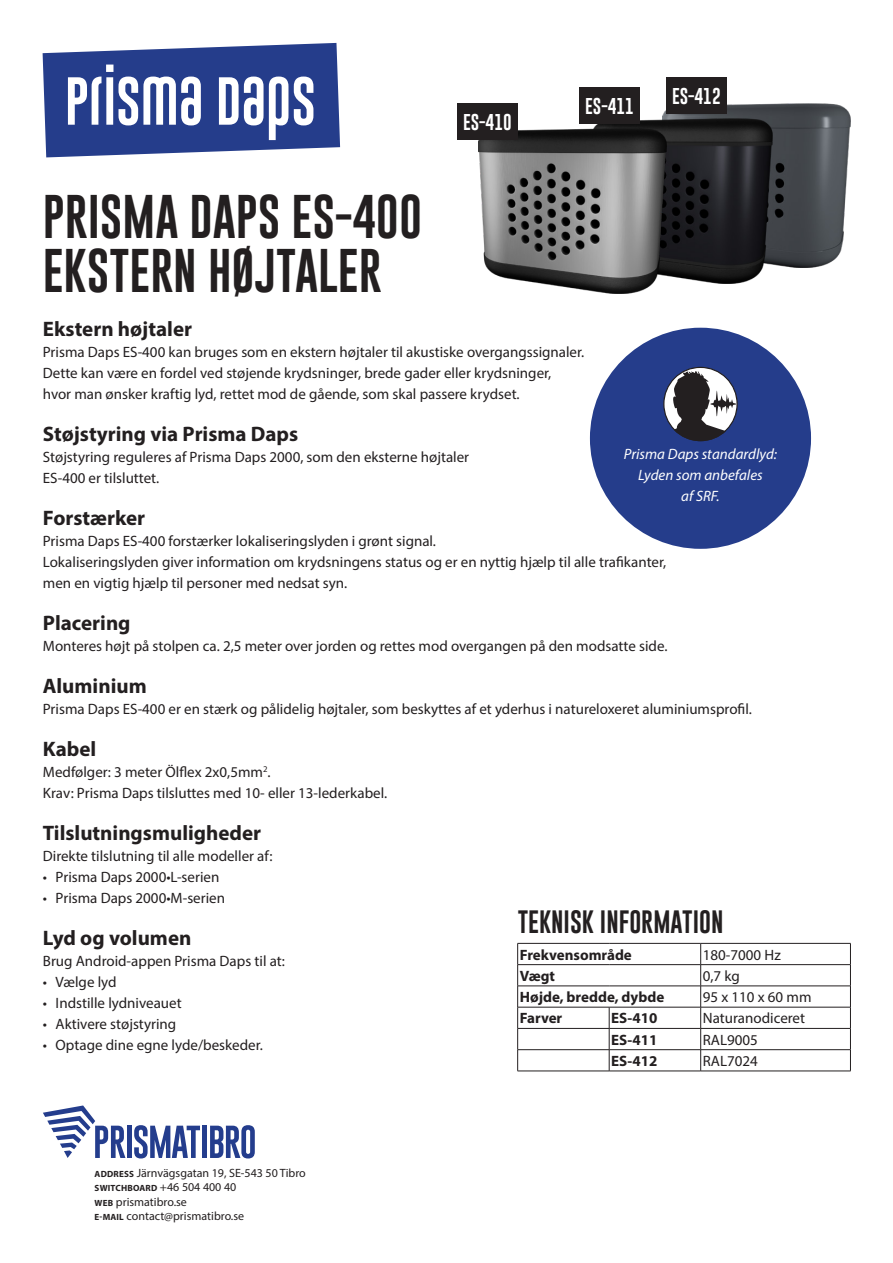
<style>
.page{position:relative;width:893px;height:1263px;background:#fff}
.page>*{position:absolute;margin:0;border:0;box-sizing:border-box;transform-origin:0 0}
.t1{font:45px "Gobold Uplow";color:#231f20}
.t2{font:23.55px "Gobold Uplow";color:#231f20}
.t3{font:700 21px "Myriad Pro";color:#231f20}
.t4{font:16.65px "Gobold Uplow";color:#fff}
.t5{font:15px "Myriad Pro";color:#231f20}
.t6{font:700 15px "Myriad Pro";color:#231f20}
.t7{font:italic 15px "Myriad Pro";color:#fff}
.t8{font:12px/14.4px "Myriad Pro";color:#231f20}
.t9{font:700 9px "Myriad Pro";letter-spacing:.02em;color:#231f20}
.s1{font-weight:700;font-size:9px}
.s2{font-weight:400;font-size:12px}
</style>
<div class="page">
<div style="left:590px;top:328px;width:221px;height:221px;background:#253d8b;border-radius:50%"></div>
<svg style="left:663px;top:367px;width:75px;height:74px"></svg>
<svg style="left:43px;top:43px;width:297px;height:114px"></svg>
<svg style="left:43px;top:1105px;width:82px;height:53px"></svg>
<div style="left:127px;top:1126px;width:5px;height:32px;background:#243d8d"></div>
<svg style="left:134px;top:1125px;width:66px;height:33px"></svg>
<div style="left:202px;top:1126px;width:5px;height:32px;background:#243d8d"></div>
<svg style="left:210px;top:1125px;width:45px;height:33px"></svg>
<img style="left:663px;top:103px;width:187px;height:165px">
<img style="left:593px;top:118px;width:179px;height:165px">
<img style="left:479px;top:129px;width:187px;height:164px">
<div style="left:457px;top:103px;width:61px;height:37px;background:#231f20"></div>
<div style="left:579px;top:87px;width:61px;height:37px;background:#231f20"></div>
<div style="left:666px;top:77px;width:61px;height:37px;background:#231f20"></div>
<hr style="left:517px;top:943px;width:92px;height:1px;background:#231f20">
<hr style="left:609px;top:943px;width:92px;height:1px;background:#231f20">
<hr style="left:701px;top:943px;width:150px;height:1px;background:#231f20">
<hr style="left:517px;top:964px;width:92px;height:1px;background:#231f20">
<hr style="left:609px;top:964px;width:92px;height:1px;background:#231f20">
<hr style="left:701px;top:964px;width:150px;height:1px;background:#231f20">
<hr style="left:517px;top:986px;width:92px;height:1px;background:#231f20">
<hr style="left:609px;top:986px;width:92px;height:1px;background:#231f20">
<hr style="left:701px;top:986px;width:150px;height:1px;background:#231f20">
<hr style="left:517px;top:1007px;width:92px;height:1px;background:#231f20">
<hr style="left:609px;top:1007px;width:92px;height:1px;background:#231f20">
<hr style="left:701px;top:1007px;width:150px;height:1px;background:#231f20">
<hr style="left:517px;top:1028px;width:92px;height:1px;background:#231f20">
<hr style="left:609px;top:1028px;width:92px;height:1px;background:#231f20">
<hr style="left:701px;top:1028px;width:150px;height:1px;background:#231f20">
<hr style="left:517px;top:1049px;width:92px;height:1px;background:#231f20">
<hr style="left:609px;top:1049px;width:92px;height:1px;background:#231f20">
<svg style="left:609px;top:1007px;width:1px;height:64px"></svg>
<hr style="left:701px;top:1049px;width:150px;height:1px;background:#231f20">
<svg style="left:700px;top:943px;width:1px;height:128px"></svg>
<svg style="left:850px;top:943px;width:1px;height:128px"></svg>
<hr style="left:517px;top:1071px;width:92px;height:1px;background:#231f20">
<hr style="left:609px;top:1071px;width:92px;height:1px;background:#231f20">
<hr style="left:701px;top:1071px;width:150px;height:1px;background:#231f20">
<svg style="left:517px;top:943px;width:1px;height:128px"></svg>
<p class="t1" style="left:43px;top:181px;width:381px">PRISMA DAPS ES-400</p>
<p class="t1" style="left:43px;top:235px;width:340px">EKSTERN HØJTALER</p>
<p class="t4" style="left:463px;top:109px;width:50px">ES-410</p>
<p class="t4" style="left:585px;top:93px;width:50px">ES-411</p>
<p class="t4" style="left:672px;top:83px;width:50px">ES-412</p>
<p class="t3" style="left:43px;top:315px;width:151px">Ekstern højtaler</p>
<p class="t5" style="left:43px;top:343px;width:543px">Prisma Daps ES-400 kan bruges som en ekstern højtaler til akustiske overgangssignaler.</p>
<p class="t5" style="left:43px;top:364px;width:510px">Dette kan være en fordel ved støjende krydsninger, brede gader eller krydsninger,</p>
<p class="t5" style="left:43px;top:385px;width:478px">hvor man ønsker kraftig lyd, rettet mod de gående, som skal passere krydset.</p>
<p class="t3" style="left:43px;top:420px;width:257px">Støjstyring via Prisma Daps</p>
<p class="t5" style="left:43px;top:448px;width:428px">Støjstyring reguleres af Prisma Daps 2000, som den eksterne højtaler</p>
<p class="t5" style="left:43px;top:469px;width:118px">ES-400 er tilsluttet.</p>
<p class="t3" style="left:43px;top:504px;width:104px">Forstærker</p>
<p class="t5" style="left:43px;top:532px;width:395px">Prisma Daps ES-400 forstærker lokaliseringslyden i grønt signal.</p>
<p class="t5" style="left:43px;top:553px;width:625px">Lokaliseringslyden giver information om krydsningens status og er en nyttig hjælp til alle trafikanter,</p>
<p class="t5" style="left:43px;top:574px;width:306px">men en vigtig hjælp til personer med nedsat syn.</p>
<p class="t3" style="left:43px;top:609px;width:89px">Placering</p>
<p class="t5" style="left:43px;top:637px;width:626px">Monteres højt på stolpen ca. 2,5 meter over jorden og rettes mod overgangen på den modsatte side.</p>
<p class="t3" style="left:43px;top:672px;width:105px">Aluminium</p>
<p class="t5" style="left:43px;top:700px;width:711px">Prisma Daps ES-400 er en stærk og pålidelig højtaler, som beskyttes af et yderhus i natureloxeret aluminiumsprofil.</p>
<p class="t3" style="left:43px;top:735px;width:55px">Kabel</p>
<p class="t5" style="left:43px;top:763px;width:229px">Medfølger: 3 meter Ölflex 2x0,5mm<sup>2</sup>.</p>
<p class="t5" style="left:43px;top:784px;width:346px">Krav: Prisma Daps tilsluttes med 10- eller 13-lederkabel.</p>
<p class="t3" style="left:43px;top:819px;width:220px">Tilslutningsmuligheder</p>
<p class="t5" style="left:43px;top:847px;width:231px">Direkte tilslutning til alle modeller af:</p>
<p class="t5" style="left:43px;top:868px;width:178px">• Prisma Daps 2000•L-serien</p>
<p class="t5" style="left:43px;top:889px;width:184px">• Prisma Daps 2000•M-serien</p>
<p class="t3" style="left:43px;top:924px;width:150px">Lyd og volumen</p>
<p class="t5" style="left:43px;top:952px;width:244px">Brug Android-appen Prisma Daps til at:</p>
<p class="t5" style="left:43px;top:973px;width:75px">• Vælge lyd</p>
<p class="t5" style="left:43px;top:994px;width:140px">• Indstille lydniveauet</p>
<p class="t5" style="left:43px;top:1015px;width:135px">• Aktivere støjstyring</p>
<p class="t5" style="left:43px;top:1036px;width:222px">• Optage dine egne lyde/beskeder.</p>
<p class="t7" style="left:624px;top:445px;width:155px">Prisma Daps standardlyd:</p>
<p class="t7" style="left:638px;top:466px;width:126px">Lyden som anbefales</p>
<p class="t7" style="left:681px;top:487px;width:40px">af SRF.</p>
<p class="t2" style="left:518px;top:903px;width:207px">TEKNISK INFORMATION</p>
<p class="t6" style="left:520px;top:945px;width:114px">Frekvensområde</p>
<p class="t5" style="left:703px;top:945px;width:80px">180-7000 Hz</p>
<p class="t6" style="left:520px;top:966px;width:37px">Vægt</p>
<p class="t5" style="left:703px;top:966px;width:39px">0,7 kg</p>
<p class="t6" style="left:520px;top:987px;width:146px">Højde, bredde, dybde</p>
<p class="t5" style="left:703px;top:988px;width:110px">95 x 110 x 60 mm</p>
<p class="t6" style="left:520px;top:1008px;width:44px">Farver</p>
<p class="t6" style="left:611px;top:1008px;width:48px">ES-410</p>
<p class="t5" style="left:703px;top:1009px;width:104px">Naturanodiceret</p>
<p class="t6" style="left:611px;top:1030px;width:48px">ES-411</p>
<p class="t5" style="left:703px;top:1030px;width:57px">RAL9005</p>
<p class="t6" style="left:611px;top:1051px;width:48px">ES-412</p>
<p class="t5" style="left:703px;top:1052px;width:57px">RAL7024</p>
<p class="t8" style="left:95px;top:1165px;width:213px"><span class="s1">ADDRESS</span> Järnvägsgatan 19, SE-543 50 Tibro</p>
<p class="t9" style="left:95px;top:1182px;width:143px">SWITCHBOARD <span class="s2">+46 504 400 40</span></p>
<p class="t8" style="left:95px;top:1194px;width:151px"><span class="s1">WEB</span> prismatibro.se<br><span class="s1">E-MAIL</span> contact@prismatibro.se</p>
</div>
